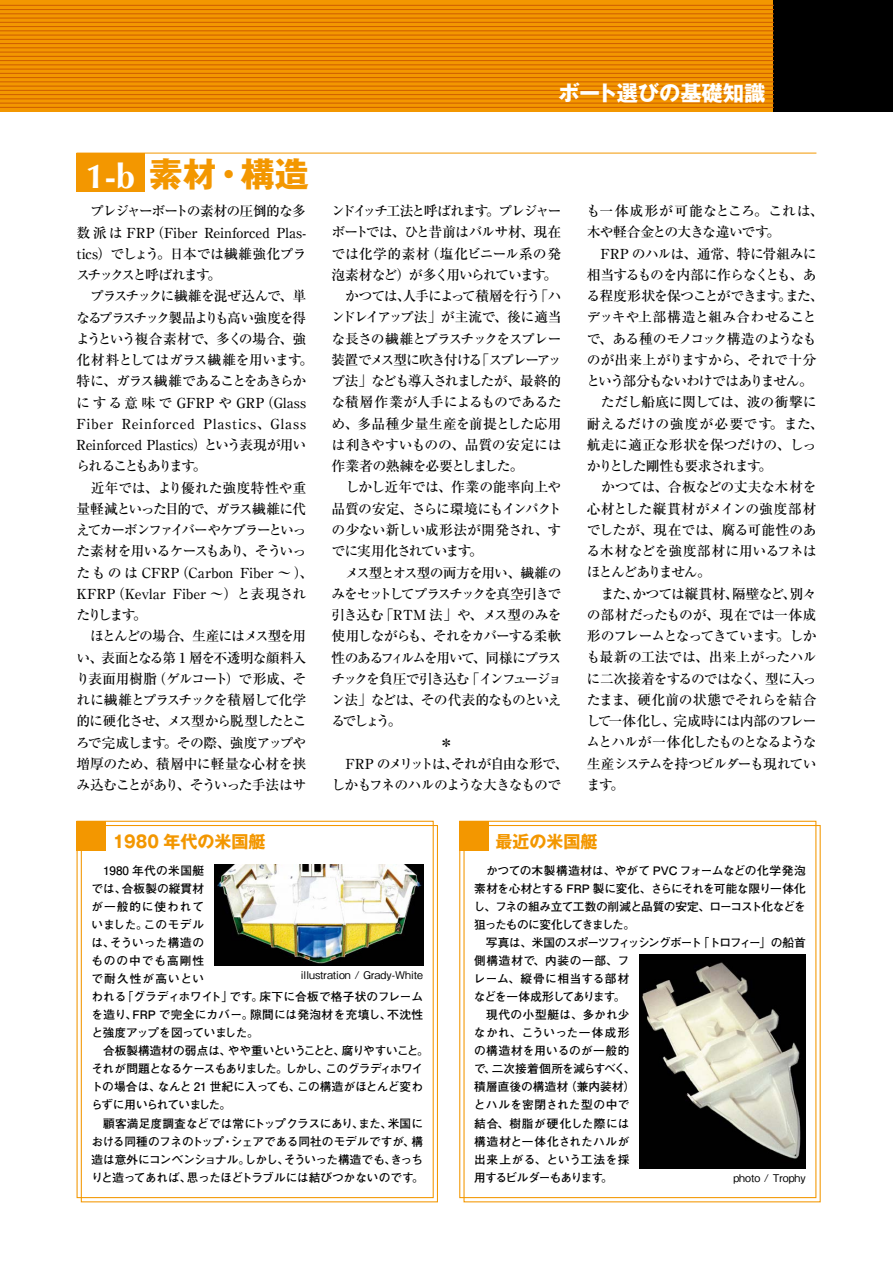
<style>
.page{position:relative;width:893px;height:1263px;background:#fff}
.page>*{position:absolute;margin:0;border:0;box-sizing:border-box;transform-origin:0 0}
.t1{font:700 34.05px "Gothic MB101 Pr 6 N";color:#f39700}
.t2{font:700 21.3px "Gothic MB101 Pr 6 N";color:#fff}
.t3{font:700 16.95px "Gothic MB101 Pr 6 N";color:#f39700;scale:.9 1}
.t4{font:700 16.95px "Gothic MB101 Pr 6 N";color:#f39700}
.t5{font:500 13.8px/21.3px "Ryumin Pr 6 N";letter-spacing:-.055em;color:#000}
.t6{font:500 13.8px "Ryumin Pr 6 N";letter-spacing:-.08em;color:#000}
.t7{font:500 13.8px "Ryumin Pr 6 N";letter-spacing:-.025em;color:#000}
.t8{font:500 13.8px "Ryumin Pr 6 N";letter-spacing:-.105em;color:#000}
.t9{font:500 13.8px "Ryumin Pr 6 N";letter-spacing:-.09em;color:#000}
.t10{font:500 13.8px "Ryumin Pr 6 N";color:#000}
.t11{font:500 13.8px "Ryumin Pr 6 N";letter-spacing:-.075em;color:#000}
.t12{font:500 13.8px "Ryumin Pr 6 N";letter-spacing:-.12em;color:#000}
.t13{font:500 13.8px "Ryumin Pr 6 N";letter-spacing:-.095em;color:#000}
.t14{font:500 13.8px "Ryumin Pr 6 N";letter-spacing:-.125em;color:#000}
.t15{font:500 13.8px "Ryumin Pr 6 N";letter-spacing:-.14em;color:#000}
.t16{font:500 13.8px "Ryumin Pr 6 N";letter-spacing:-.01em;color:#000}
.t17{font:500 13.8px "Ryumin Pr 6 N";letter-spacing:-.02em;color:#000}
.t18{font:700 11.7px/18px "Futo Go B101 Pr 6 N";color:#000}
.t19{font:500 10.65px "Gothic BBB Pr 6 N";color:#000}
.s1{font-family:"Optima";color:#fff}
</style>
<div class="page">
<div style="left:0;top:0;width:774px;height:112px;background:#f39700"></div>
<div style="left:774px;top:0;width:119px;height:112px;background:#000"></div>
<hr style="left:0;top:5px;width:774px;height:1px;background:#cd5d00">
<hr style="left:0;top:9px;width:774px;height:1px;background:#cd5d00">
<hr style="left:0;top:13px;width:774px;height:1px;background:#cd5d00">
<hr style="left:0;top:18px;width:774px;height:1px;background:#cd5d00">
<hr style="left:0;top:22px;width:774px;height:1px;background:#cd5d00">
<hr style="left:0;top:26px;width:774px;height:1px;background:#cd5d00">
<hr style="left:0;top:30px;width:774px;height:1px;background:#cd5d00">
<hr style="left:0;top:35px;width:774px;height:1px;background:#cd5d00">
<hr style="left:0;top:39px;width:774px;height:1px;background:#cd5d00">
<hr style="left:0;top:43px;width:774px;height:1px;background:#cd5d00">
<hr style="left:0;top:47px;width:774px;height:1px;background:#cd5d00">
<hr style="left:0;top:52px;width:774px;height:1px;background:#cd5d00">
<hr style="left:0;top:56px;width:774px;height:1px;background:#cd5d00">
<hr style="left:0;top:60px;width:774px;height:1px;background:#cd5d00">
<hr style="left:0;top:64px;width:774px;height:1px;background:#cd5d00">
<hr style="left:0;top:69px;width:774px;height:1px;background:#cd5d00">
<hr style="left:0;top:73px;width:774px;height:1px;background:#cd5d00">
<hr style="left:0;top:77px;width:774px;height:1px;background:#cd5d00">
<hr style="left:0;top:81px;width:774px;height:1px;background:#cd5d00">
<hr style="left:0;top:86px;width:774px;height:1px;background:#cd5d00">
<hr style="left:0;top:90px;width:774px;height:1px;background:#cd5d00">
<hr style="left:0;top:94px;width:774px;height:1px;background:#cd5d00">
<hr style="left:0;top:98px;width:774px;height:1px;background:#cd5d00">
<hr style="left:0;top:103px;width:774px;height:1px;background:#cd5d00">
<hr style="left:0;top:107px;width:774px;height:1px;background:#cd5d00">
<div style="left:77px;top:821px;width:357px;height:377px;border:1px solid #f39700"></div>
<div style="left:81px;top:825px;width:357px;height:377px;border:1px solid #f39700"></div>
<div style="left:459px;top:821px;width:357px;height:377px;border:1px solid #f39700"></div>
<img style="left:640px;top:955px;width:166px;height:213px">
<img style="left:215px;top:864px;width:208px;height:101px">
<div style="left:77px;top:153px;width:68px;height:38px;background:#f39700"></div>
<hr style="left:77px;top:153px;width:739px;height:1px;background:#f39700">
<div style="left:77px;top:821px;width:29px;height:29px;background:#f39700"></div>
<div style="left:459px;top:821px;width:30px;height:29px;background:#f39700"></div>
<h1 class="t1" style="left:86px;top:146px;width:224px"><span class="s1">1-b</span> 素材・構造</h1>
<h2 class="t2" style="left:558px;top:75px;width:208px">ボート選びの基礎知識</h2>
<p class="t5" style="left:76px;top:200px;width:239px">　プレジャーボートの素材の圧倒的な多数派は FRP（Fiber Reinforced Plas&shy;tics）でしょう。日本では繊維強化プラスチックスと呼ばれます。<br>　プラスチックに繊維を混ぜ込んで、単なるプラスチック製品よりも高い強度を得ようという複合素材で、多くの場合、強化材料としてはガラス繊維を用います。特に、ガラス繊維であることをあきらかにする意味で GFRP や GRP（Glass<br>Fiber Reinforced Plastics、Glass<br>Reinforced Plastics）という表現が用いられることもあります。<br>　近年では、より優れた強度特性や重量軽減といった目的で、ガラス繊維に代えてカーボンファイバーやケブラーといった素材を用いるケースもあり、そういったものは CFRP（Carbon Fiber 〜）、<br>KFRP（Kevlar Fiber 〜）と表現されたりします。<br>　ほとんどの場合、生産にはメス型を用い、表面となる第 1 層を不透明な顔料入り表面用樹脂（ゲルコート）で形成、それに繊維とプラスチックを積層して化学的に硬化させ、メス型から脱型したところで完成します。その際、強度アップや増厚のため、積層中に軽量な心材を挟み込むことがあり、そういった手法はサ</p>
<p class="t12" style="left:331px;top:200px;width:232px">ンドイッチ工法と呼ばれます。プレジャー</p>
<p class="t5" style="left:331px;top:221px;width:231px">ボートでは、ひと昔前はバルサ材、現在</p>
<p class="t10" style="left:331px;top:243px;width:231px">では化学的素材（塩化ビニール系の発</p>
<p class="t8" style="left:332px;top:264px;width:227px">泡素材など）が多く用いられています。</p>
<p class="t13" style="left:332px;top:285px;width:231px">　かつては、人手によって積層を行う「ハ</p>
<p class="t5" style="left:331px;top:306px;width:232px">ンドレイアップ法」が主流で、後に適当</p>
<p class="t11" style="left:331px;top:328px;width:232px">な長さの繊維とプラスチックをスプレー</p>
<p class="t9" style="left:332px;top:349px;width:232px">装置でメス型に吹き付ける「スプレーアッ</p>
<p class="t9" style="left:331px;top:370px;width:232px">プ法」なども導入されましたが、最終的</p>
<p class="t7" style="left:331px;top:391px;width:232px">な積層作業が人手によるものであるた</p>
<p class="t16" style="left:331px;top:413px;width:232px">め、多品種少量生産を前提とした応用</p>
<p class="t10" style="left:331px;top:434px;width:232px">は利きやすいものの、品質の安定には</p>
<p class="t5" style="left:332px;top:455px;width:194px">作業者の熟練を必要としました。</p>
<p class="t7" style="left:332px;top:476px;width:231px">　しかし近年では、作業の能率向上や</p>
<p class="t6" style="left:331px;top:498px;width:232px">品質の安定、さらに環境にもインパクト</p>
<p class="t17" style="left:331px;top:519px;width:231px">の少ない新しい成形法が開発され、す</p>
<p class="t11" style="left:331px;top:540px;width:153px">でに実用化されています。</p>
<p class="t6" style="left:332px;top:561px;width:231px">　メス型とオス型の両方を用い、繊維の</p>
<p class="t14" style="left:331px;top:583px;width:231px">みをセットしてプラスチックを真空引きで</p>
<p class="t7" style="left:331px;top:604px;width:232px">引き込む「RTM 法」や、メス型のみを</p>
<p class="t6" style="left:332px;top:625px;width:231px">使用しながらも、それをカバーする柔軟</p>
<p class="t8" style="left:332px;top:646px;width:232px">性のあるフィルムを用いて、同様にプラス</p>
<p class="t15" style="left:331px;top:668px;width:232px">チックを負圧で引き込む「インフュージョ</p>
<p class="t5" style="left:331px;top:689px;width:232px">ン法」などは、その代表的なものといえ</p>
<p class="t5" style="left:331px;top:710px;width:72px">るでしょう。</p>
<p class="t5" style="left:440px;top:731px;width:15px">＊</p>
<p class="t5" style="left:332px;top:752px;width:238px">　FRP のメリットは、それが自由な形で、</p>
<p class="t5" style="left:331px;top:774px;width:231px">しかもフネのハルのような大きなもので</p>
<p class="t5" style="left:586px;top:200px;width:239px">も一体成形が可能なところ。これは、木や軽合金との大きな違いです。　FRP のハルは、通常、特に骨組みに相当するものを内部に作らなくとも、ある程度形状を保つことができます。また、デッキや上部構造と組み合わせることで、ある種のモノコック構造のようなものが出来上がりますから、それで十分という部分もないわけではありません。　ただし船底に関しては、波の衝撃に耐えるだけの強度が必要です。また、航走に適正な形状を保つだけの、しっかりとした剛性も要求されます。<br>　かつては、合板などの丈夫な木材を心材とした縦貫材がメインの強度部材でしたが、現在では、腐る可能性のある木材などを強度部材に用いるフネはほとんどありません。<br>　また、かつては縦貫材、隔壁など、別々の部材だったものが、現在では一体成形のフレームとなってきています。しかも最新の工法では、出来上がったハルに二次接着をするのではなく、型に入ったまま、硬化前の状態でそれらを結合して一体化し、完成時には内部のフレームとハルが一体化したものとなるような生産システムを持つビルダーも現れています。</p>
<p class="t3" style="left:113px;top:828px;width:171px">1980 年代の米国艇</p>
<p class="t4" style="left:495px;top:828px;width:104px">最近の米国艇</p>
<p class="t18" style="left:474px;top:861px;width:334px">　かつての木製構造材は、やがて PVC フォームなどの化学発泡素材を心材とする FRP 製に変化、さらにそれを可能な限り一体化し、フネの組み立て工数の削減と品質の安定、ローコスト化などを狙ったものに変化してきました。<br>　写真は、米国のスポーツフィッシングボート「トロフィー」の船首側構造材で、内装の一部、フ<br>レーム、縦骨に相当する部材<br>などを一体成形してあります。<br>　現代の小型艇は、多かれ少<br>なかれ、こういった一体成形<br>の構造材を用いるのが一般的<br>で、二次接着個所を減らすべく、<br>積層直後の構造材（兼内装材）<br>とハルを密閉された型の中で<br>結合、樹脂が硬化した際には<br>構造材と一体化されたハルが<br>出来上がる、という工法を採<br>用するビルダーもあります。</p>
<p class="t18" style="left:91px;top:861px;width:339px">　1980 年代の米国艇<br>では、合板製の縦貫材<br>が一般的に使われて<br>いました。このモデル<br>は、そういった構造の<br>ものの中でも高剛性<br>で耐久性が高いとい<br>われる「グラディホワイト」です。床下に合板で格子状のフレームを造り、FRP で完全にカバー。隙間には発泡材を充填し、不沈性と強度アップを図っていました。<br>　合板製構造材の弱点は、やや重いということと、腐りやすいこと。それが問題となるケースもありました。しかし、このグラディホワイトの場合は、なんと 21 世紀に入っても、この構造がほとんど変わらずに用いられていました。<br>　顧客満足度調査などでは常にトップクラスにあり、また、米国における同種のフネのトップ・シェアである同社のモデルですが、構造は意外にコンベンショナル。しかし、そういった構造でも、きっちりと造ってあれば、思ったほどトラブルには結びつかないのです。</p>
<p class="t19" style="left:301px;top:966px;width:124px">illustration / Grady-White</p>
<p class="t19" style="left:733px;top:1169px;width:74px">photo / Trophy</p>
</div>
